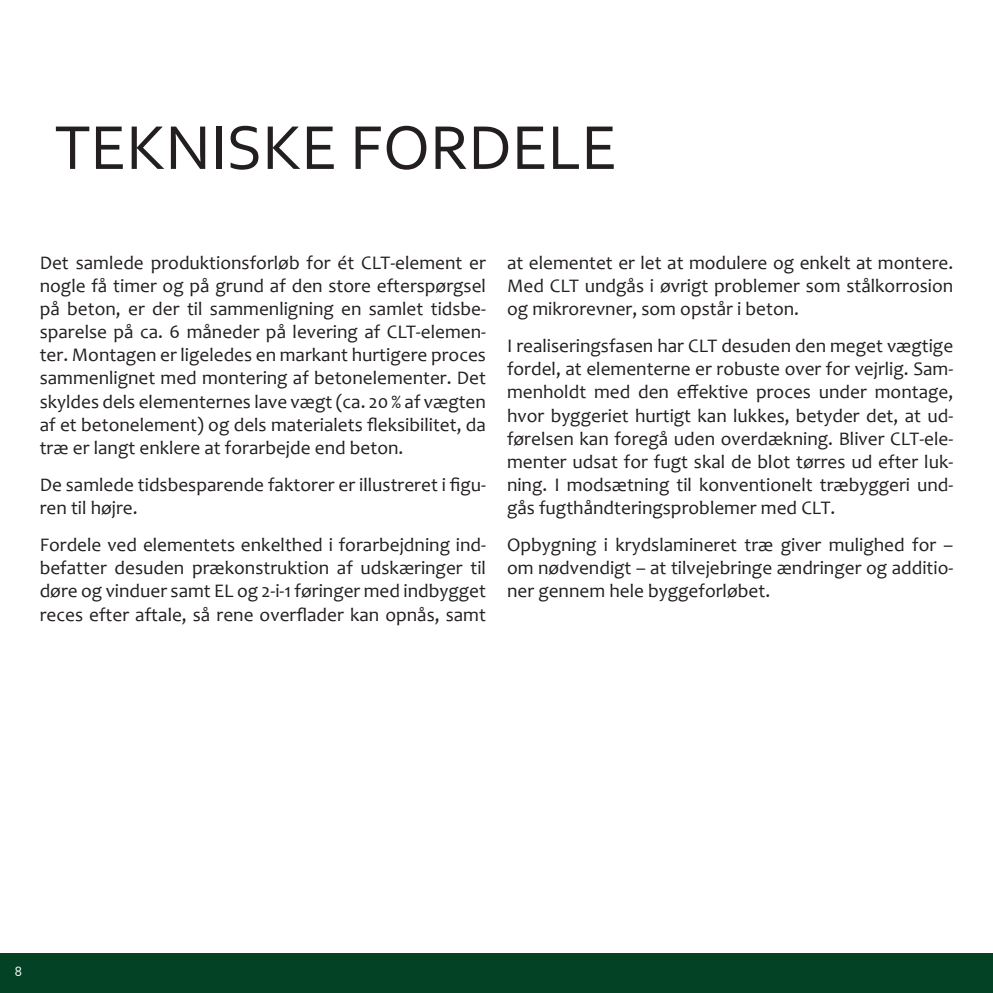
<style>
.page{position:relative;width:993px;height:993px;background:#fff}
.page>*{position:absolute;margin:0;border:0;box-sizing:border-box;transform-origin:0 0}
.t1{font:64.75px "Corbel";color:#231f20}
.t2{font:19.25px/23.1px "Candara";color:#231f20;text-align:justify}
.t3{font:14px "Corbel";color:#fff}
</style>
<div class="page">
<div style="left:0;top:952px;width:992px;height:40px;background:#034224"></div>
<p class="t1" style="left:55px;top:107px;width:564px">TEKNISKE FORDELE</p>
<p class="t2" style="left:40px;top:251px;width:447px">Det samlede produktionsforløb for ét CLT-element er nogle få timer og på grund af den store efterspørgsel på beton, er der til sammenligning en samlet tidsbe&shy;sparelse på ca. 6 måneder på levering af CLT-elemen&shy;ter. Montagen er ligeledes en markant hurtigere proces sammenlignet med montering af betonelementer. Det skyldes dels elementernes lave vægt (ca. 20 % af vægten af et betonelement) og dels materialets fleksibilitet, da træ er langt enklere at forarbejde end beton.</p>
<p class="t2" style="left:40px;top:473px;width:447px">De samlede tidsbesparende faktorer er illustreret i figu&shy;ren til højre.</p>
<p class="t2" style="left:40px;top:533px;width:447px">Fordele ved elementets enkelthed i forarbejdning ind&shy;befatter desuden prækonstruktion af udskæringer til døre og vinduer samt EL og 2-i-1 føringer med indbygget reces efter aftale, så rene overflader kan opnås, samt</p>
<p class="t2" style="left:507px;top:251px;width:447px">at elementet er let at modulere og enkelt at montere.<br>Med CLT undgås i øvrigt problemer som stålkorrosion og mikrorevner, som opstår i beton.</p>
<p class="t2" style="left:507px;top:334px;width:447px">I realiseringsfasen har CLT desuden den meget vægtige fordel, at elementerne er robuste over for vejrlig. Sam&shy;menholdt med den effektive proces under montage, hvor byggeriet hurtigt kan lukkes, betyder det, at ud&shy;førelsen kan foregå uden overdækning. Bliver CLT-ele&shy;menter udsat for fugt skal de blot tørres ud efter luk&shy;ning. I modsætning til konventionelt træbyggeri und&shy;gås fugthåndteringsproblemer med CLT.</p>
<p class="t2" style="left:507px;top:533px;width:447px">Opbygning i krydslamineret træ giver mulighed for – om nødvendigt – at tilvejebringe ændringer og additio&shy;ner gennem hele byggeforløbet.</p>
<p class="t3" style="left:15px;top:962px;width:9px">8</p>
</div>
